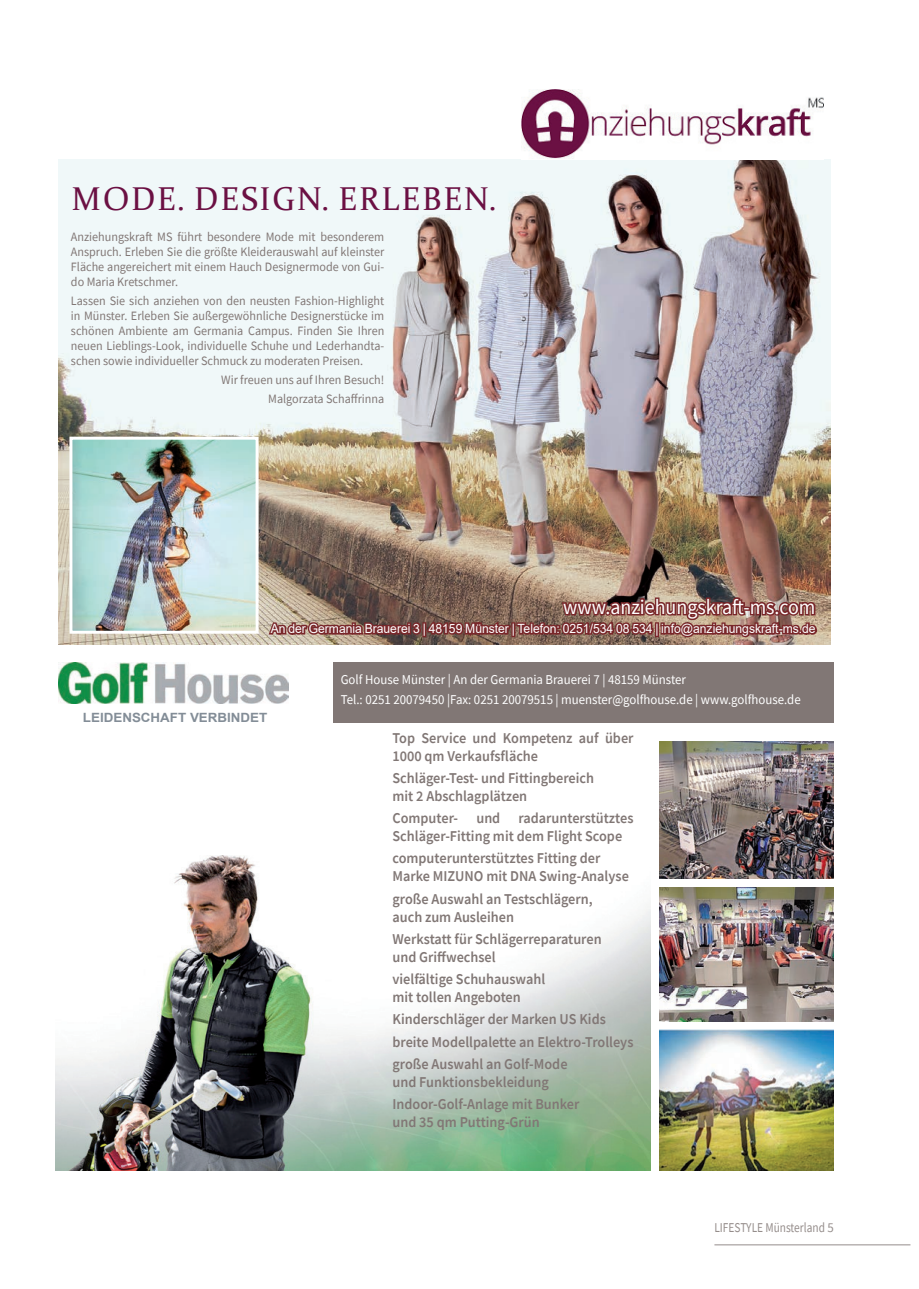
<style>
.page{position:relative;width:919px;height:1289px;background:#fff}
.page>*{position:absolute;margin:0;border:0;box-sizing:border-box;transform-origin:0 0}
.t1{font:33px "Constantia";letter-spacing:.06em;color:#6b1043}
.t2{font:21px "Source Sans Pro";color:#fff;scale:.95 1}
.t3{font:600 15px/18px "Source Sans Pro";color:#817775;scale:.95 1}
.t4{font:13.5px/19.2px "Source Sans Pro";color:#fff;scale:.95 1}
.t5{font:13.5px "Source Sans Pro";color:#958d8b;scale:.84 1}
.t6{font:12.75px/15px "Source Sans Pro";color:#817775;text-align:justify;scale:.95 1}
.t7{font:12.75px "Arial";color:#fff;scale:.95 1}
.t8{font:700 12.75px "Arial";color:#838d97;scale:1.05 1}
</style>
<div class="page">
<hr style="left:714px;top:1244px;width:196px;height:1px;background:#958d8b">
<img style="left:59px;top:159px;width:771px;height:485px">
<img style="left:55px;top:855px;width:596px;height:315px">
<div style="left:333px;top:662px;width:500px;height:60px;background:#817775"></div>
<img style="left:659px;top:1029px;width:174px;height:141px">
<img style="left:521px;top:89px;width:302px;height:70px">
<img style="left:73px;top:440px;width:181px;height:189px">
<div style="left:69px;top:436px;width:189px;height:197px;border:3px solid #fff"></div>
<img style="left:58px;top:662px;width:231px;height:41px">
<img style="left:659px;top:741px;width:174px;height:137px">
<img style="left:659px;top:887px;width:174px;height:134px">
<svg style="left:266px;top:543px;width:553px;height:143px"></svg>
<h1 class="t1" style="left:72px;top:176px;width:426px">MODE. DESIGN. ERLEBEN.</h1>
<p class="t6" style="left:71px;top:229px;width:331px">Anziehungskraft MS führt besondere Mode mit besonderem Anspruch. Erleben Sie die größte Kleiderauswahl auf kleinster Fläche angereichert mit einem Hauch Designermode von Gui&shy;do Maria Kretschmer.</p>
<p class="t6" style="left:71px;top:293px;width:331px">Lassen Sie sich anziehen von den neusten Fashion-Highlight in Münster. Erleben Sie außergewöhnliche Designerstücke im schönen Ambiente am Germania Campus. Finden Sie Ihren neuen Lieblings-Look, individuelle Schuhe und Lederhandta&shy;schen sowie individueller Schmuck zu moderaten Preisen.</p>
<p class="t6" style="left:221px;top:370px;width:173px;line-height:19.2px;text-align:right">Wir freuen uns auf Ihren Besuch!<br>Malgorzata Schaffrinna</p>
<h2 class="t2" style="left:563px;top:593px;width:267px">www.anziehungskraft-ms.com</h2>
<p class="t7" style="left:271px;top:619px;width:575px">An der Germania Brauerei 3 | 48159 Münster | Telefon: 0251/534 08 534 | info@anziehungskraft-ms.de</p>
<p class="t8" style="left:83px;top:708px;width:177px">LEIDENSCHAFT VERBINDET</p>
<p class="t4" style="left:341px;top:670px;width:485px">Golf House Münster | An der Germania Brauerei 7 | 48159 Münster<br>Tel.: 0251 20079450 |Fax: 0251 20079515 | muenster@golfhouse.de | www.golfhouse.de</p>
<p class="t3" style="left:392px;top:728px;width:255px">Top Service und Kompetenz auf über<br>1000 qm Verkaufsfläche</p>
<p class="t3" style="left:392px;top:768px;width:214px">Schläger-Test- und Fittingbereich mit 2 Abschlagplätzen</p>
<p class="t3" style="left:392px;top:809px;width:255px">Computer- und radarunterstütztes<br>Schläger-Fitting mit dem Flight Scope</p>
<p class="t3" style="left:392px;top:849px;width:250px">computerunterstütztes Fitting der<br>Marke MIZUNO mit DNA Swing-Analyse</p>
<p class="t3" style="left:392px;top:889px;width:212px">große Auswahl an Testschlägern, auch zum Ausleihen</p>
<p class="t3" style="left:392px;top:929px;width:222px">Werkstatt für Schlägerreparaturen und Griffwechsel</p>
<p class="t3" style="left:392px;top:969px;width:162px">vielfältige Schuhauswahl mit tollen Angeboten</p>
<p class="t3" style="left:392px;top:1008px;width:255px;line-height:22.2px">Kinderschläger der Marken US Kids breite Modellpalette an Elektro-Trolleys große Auswahl an Golf-Mode</p>
<p class="t3" style="left:392px;top:1070px;width:198px;line-height:22.2px">und Funktionsbekleidung<br>Indoor-Golf-Anlage mit Bunker</p>
<p class="t3" style="left:392px;top:1112px;width:157px">und 35 qm Putting-Grün</p>
<p class="t5" style="left:714px;top:1219px;width:144px">LIFESTYLE Münsterland 5</p>
</div>
